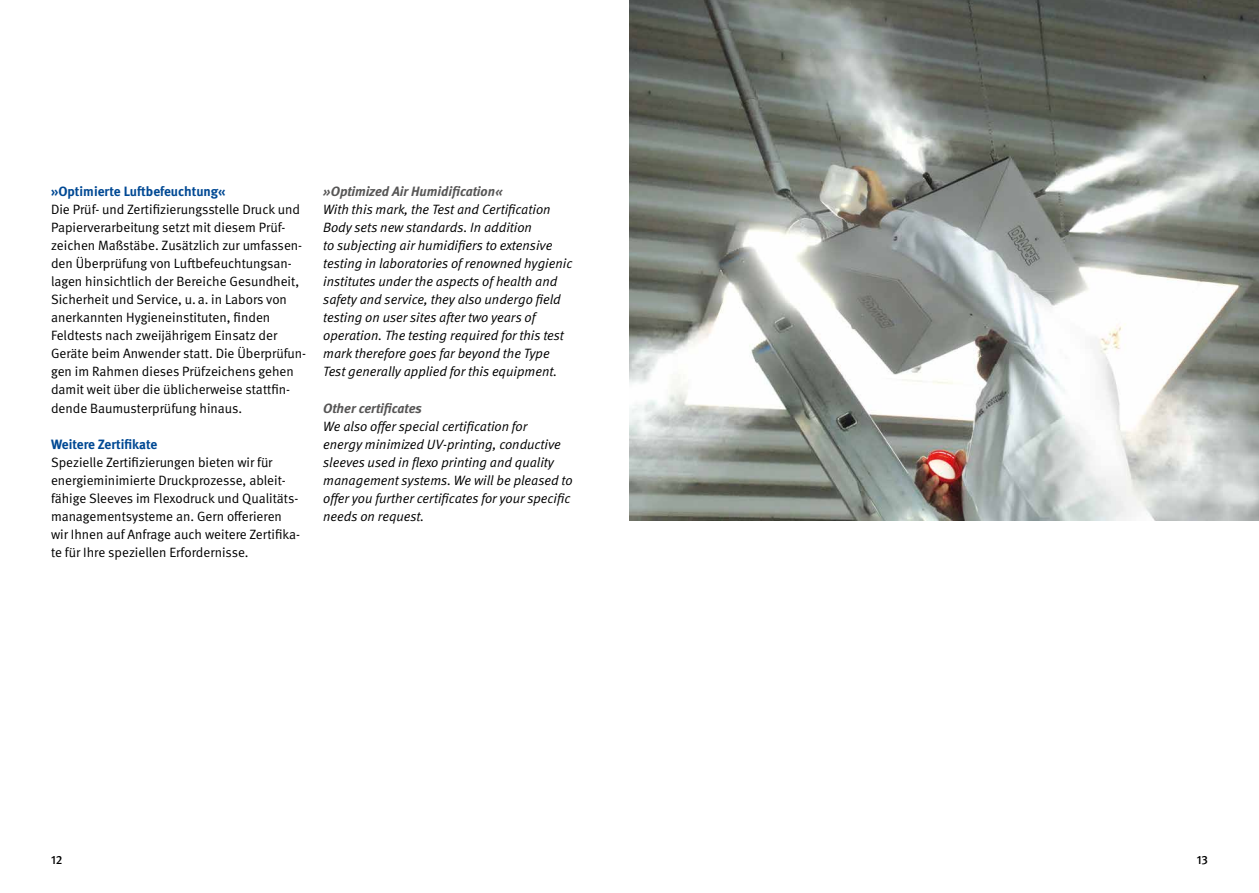
<style>
.page{position:relative;width:1259px;height:893px;background:#fff}
.page>*{position:absolute;margin:0;border:0;box-sizing:border-box;transform-origin:0 0}
.t1{font:13.5px/18.1px "DGUV Meta";color:#000}
.t2{font:italic 13.5px/18.1px "DGUV Meta";color:#000}
.t3{font:700 13.5px "DGUV Meta";color:#004994}
.t4{font:italic 700 13.5px "DGUV Meta";color:#575656}
.t5{font:500 12px "DGUV Meta";color:#000}
</style>
<div class="page">
<img style="left:629px;top:0;width:630px;height:521px">
<p class="t3" style="left:51px;top:183px;width:176px">»Optimierte Luftbefeuchtung«</p>
<p class="t1" style="left:51px;top:200px;width:257px">Die Prüf- und Zertifizierungsstelle Druck und Papierverarbeitung setzt mit diesem Prüf&shy;zeichen Maßstäbe. Zusätzlich zur umfassen&shy;den Überprüfung von Luftbefeuchtungsan&shy;lagen hinsichtlich der Bereiche Gesundheit, Sicherheit und Service, u.a. in Labors von anerkannten Hygieneinstituten, finden Feldtests nach zweijährigem Einsatz der Geräte beim Anwender statt. Die Überprüfun&shy;gen im Rahmen dieses Prüfzeichens gehen damit weit über die üblicherweise stattfin&shy;dende Baumusterprüfung hinaus.</p>
<p class="t3" style="left:51px;top:436px;width:108px">Weitere Zertifikate</p>
<p class="t1" style="left:51px;top:453px;width:250px">Spezielle Zertifizierungen bieten wir für energieminimierte Druckprozesse, ableit&shy;fähige Sleeves im Flexodruck und Qualitäts&shy;managementsysteme an. Gern offerieren wir Ihnen auf Anfrage auch weitere Zertifika&shy;te für Ihre speziellen Erfordernisse.</p>
<p class="t4" style="left:323px;top:183px;width:181px">»Optimized Air Humidification«</p>
<p class="t2" style="left:323px;top:200px;width:251px">With this mark, the Test and Certification Body sets new standards. In addition<br>to subjecting air humidifiers to extensive testing in laboratories of renowned hygienic institutes under the aspects of health and safety and service, they also undergo field testing on user sites after two years of operation. The testing required for this test mark therefore goes far beyond the Type Test generally applied for this equipment.</p>
<p class="t4" style="left:323px;top:400px;width:100px">Other certificates</p>
<p class="t2" style="left:323px;top:417px;width:251px">We also offer special certification for<br>energy minimized UV-printing, conductive sleeves used in flexo printing and quality management systems. We will be pleased to offer you further certificates for your specific needs on request.</p>
<p class="t5" style="left:51px;top:853px;width:13px">12</p>
<p class="t5" style="left:1197px;top:853px;width:13px">13</p>
</div>
